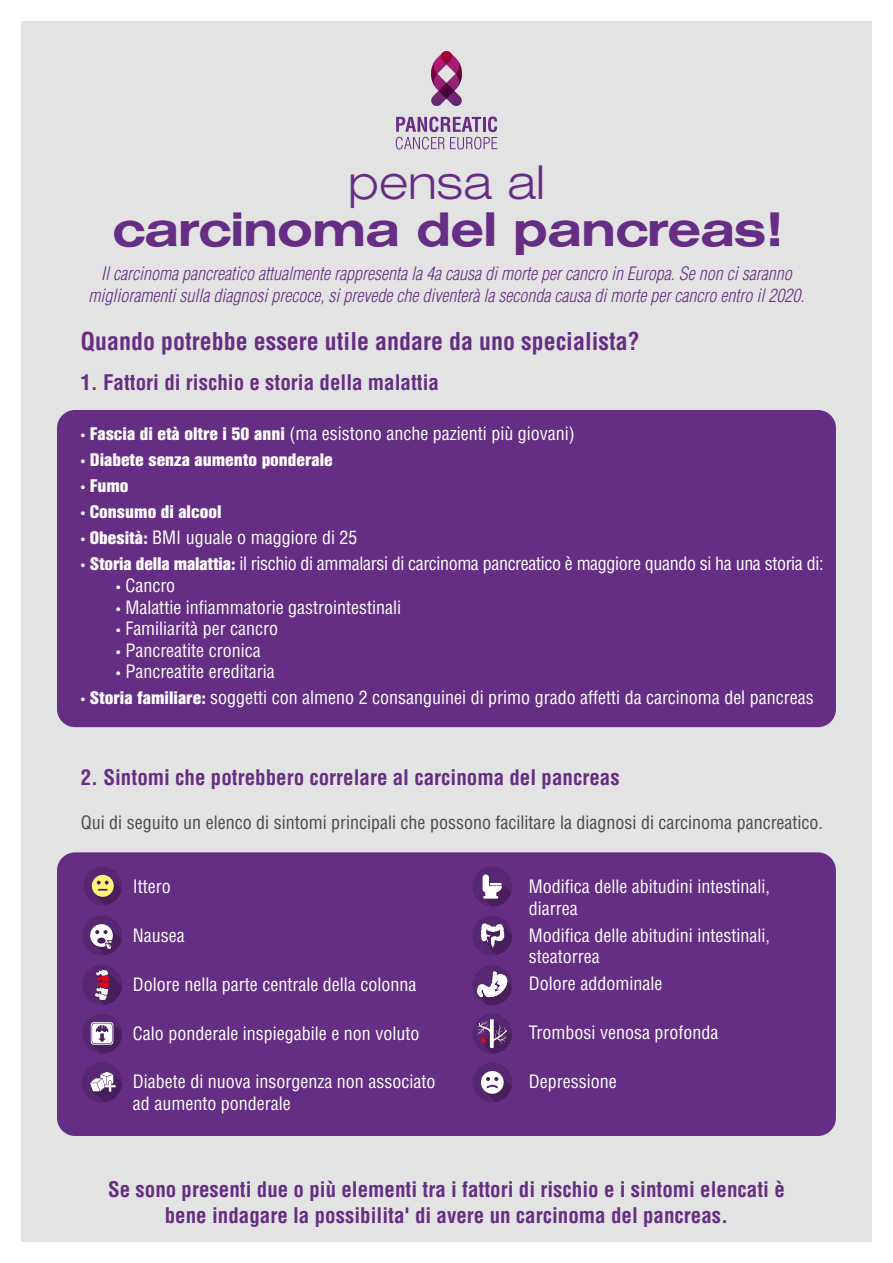
<style>
.page{position:relative;width:893px;height:1263px;background:#fff}
.page>*{position:absolute;margin:0;border:0;box-sizing:border-box;transform-origin:0 0}
.t1{font:500 48px "Helvetica Extended BQ";color:#652e84}
.t2{font:200 48px "Helvetica Extended BQ";color:#652e84}
.t3{font:700 condensed 24px "Helvetica";color:#652e84}
.t4{font:700 condensed 21px/25.2px "Helvetica";color:#652e84;text-align:center}
.t5{font:condensed 18px/21.6px "Helvetica";color:#fff}
.t6{font:italic 300 condensed 18px/21.6px "Helvetica";color:#652e84;text-align:center}
.t7{font:condensed 18px "Helvetica";letter-spacing:-.02em;color:#fff}
.t8{font:condensed 18px "Helvetica";color:#4a4a49}
.t9{font:700 18px "Helvetica Condensed BQ";color:#fff}
.s1{font-family:"Myriad Pro";font-stretch:normal}
.s2{font-family:"Helvetica Condensed BQ";font-weight:700;font-stretch:normal}
.s3{font-family:"Myriad Pro";font-weight:400}
</style>
<div class="page">
<div style="left:21px;top:21px;width:851px;height:1221px;background:#e3e3e3"></div>
<svg style="left:396px;top:116px;width:101px;height:33px"></svg>
<svg style="left:431px;top:51px;width:31px;height:55px"></svg>
<div style="left:57px;top:410px;width:779px;height:317px;background:#652e84;border-radius:18px"></div>
<div style="left:57px;top:852px;width:779px;height:284px;background:#652e84;border-radius:18px"></div>
<div style="left:82px;top:915px;width:40px;height:40px;background:#572771;border-radius:50%"></div>
<svg style="left:90px;top:924px;width:32px;height:31px"></svg>
<div style="left:82px;top:1014px;width:40px;height:39px;background:#572771;border-radius:50%"></div>
<svg style="left:91px;top:1022px;width:31px;height:31px"></svg>
<div style="left:82px;top:1062px;width:40px;height:40px;background:#572771;border-radius:50%"></div>
<svg style="left:90px;top:1072px;width:32px;height:30px"></svg>
<div style="left:472px;top:867px;width:40px;height:39px;background:#572771;border-radius:50%"></div>
<svg style="left:483px;top:874px;width:28px;height:32px"></svg>
<div style="left:472px;top:1014px;width:40px;height:39px;background:#572771;border-radius:50%"></div>
<svg style="left:477px;top:1019px;width:35px;height:34px"></svg>
<div style="left:472px;top:1062px;width:40px;height:40px;background:#572771;border-radius:50%"></div>
<svg style="left:481px;top:1071px;width:31px;height:31px"></svg>
<div style="left:472px;top:915px;width:40px;height:40px;background:#572771;border-radius:50%"></div>
<svg style="left:481px;top:923px;width:31px;height:32px"></svg>
<div style="left:84px;top:867px;width:38px;height:38px;background:#572771;border-radius:50%"></div>
<svg style="left:92px;top:875px;width:30px;height:30px"></svg>
<svg style="left:472px;top:966px;width:40px;height:39px"></svg>
<div style="left:82px;top:965px;width:40px;height:40px;background:#572771;border-radius:50%"></div>
<svg style="left:95px;top:970px;width:27px;height:35px"></svg>
<h1 class="t2" style="left:348px;top:155px;width:198px">pensa al</h1>
<h1 class="t1" style="left:112px;top:203px;width:670px">carcinoma del pancreas!</h1>
<p class="t6" style="left:89px;top:263px;width:717px">Il carcinoma pancreatico attualmente rappresenta la 4a causa di morte per cancro in Europa. Se non ci saranno miglioramenti sulla diagnosi precoce, si prevede che diventerà la seconda causa di morte per cancro entro il 2020.</p>
<h2 class="t3" style="left:80px;top:326px;width:561px">Quando potrebbe essere utile andare da uno specialista?</h2>
<p class="t4" style="left:80px;top:369px;width:360px">1. Fattori di rischio e storia della malattia</p>
<p class="t5" style="left:80px;top:422px;width:496px"><span class="s1">•</span> <span class="s2">Fascia di età oltre i 50 anni</span> (ma esistono anche pazienti più giovani)</p>
<p class="t9" style="left:80px;top:450px;width:254px"><span class="s3">•</span> Diabete senza aumento ponderale</p>
<p class="t9" style="left:80px;top:476px;width:50px"><span class="s3">•</span> Fumo</p>
<p class="t9" style="left:80px;top:502px;width:143px"><span class="s3">•</span> Consumo di alcool</p>
<p class="t5" style="left:80px;top:526px;width:279px"><span class="s1">•</span> <span class="s2">Obesità:</span> BMI uguale o maggiore di 25</p>
<p class="t7" style="left:80px;top:552px;width:745px"><span class="s1">•</span> <span class="s2">Storia della malattia:</span> il rischio di ammalarsi di carcinoma pancreatico è maggiore quando si ha una storia di:</p>
<p class="t5" style="left:116px;top:574px;width:61px"><span class="s1">•</span> Cancro</p>
<p class="t5" style="left:116px;top:596px;width:287px"><span class="s1">•</span> Malattie infiammatorie gastrointestinali</p>
<p class="t5" style="left:116px;top:617px;width:164px"><span class="s1">•</span> Familiarità per cancro</p>
<p class="t5" style="left:116px;top:639px;width:147px"><span class="s1">•</span> Pancreatite cronica</p>
<p class="t5" style="left:116px;top:661px;width:160px"><span class="s1">•</span> Pancreatite ereditaria</p>
<p class="t5" style="left:80px;top:687px;width:735px"><span class="s1">•</span> <span class="s2">Storia familiare:</span> soggetti con almeno 2 consanguinei di primo grado affetti da carcinoma del pancreas</p>
<p class="t4" style="left:81px;top:764px;width:540px">2. Sintomi che potrebbero correlare al carcinoma del pancreas</p>
<p class="t8" style="left:81px;top:811px;width:744px">Qui di seguito un elenco di sintomi principali che possono facilitare la diagnosi di carcinoma pancreatico.</p>
<p class="t5" style="left:133px;top:875px;width:39px">Ittero</p>
<p class="t5" style="left:133px;top:924px;width:53px">Nausea</p>
<p class="t5" style="left:133px;top:973px;width:285px">Dolore nella parte centrale della colonna</p>
<p class="t5" style="left:133px;top:1022px;width:288px">Calo ponderale inspiegabile e non voluto</p>
<p class="t5" style="left:133px;top:1070px;width:304px">Diabete di nuova insorgenza non associato ad aumento ponderale</p>
<p class="t5" style="left:529px;top:875px;width:242px">Modifica delle abitudini intestinali, diarrea</p>
<p class="t5" style="left:529px;top:924px;width:242px">Modifica delle abitudini intestinali, steatorrea</p>
<p class="t5" style="left:529px;top:973px;width:135px">Dolore addominale</p>
<p class="t5" style="left:529px;top:1021px;width:191px">Trombosi venosa profonda</p>
<p class="t5" style="left:529px;top:1070px;width:89px">Depressione</p>
<p class="t4" style="left:108px;top:1177px;width:678px">Se sono presenti due o più elementi tra i fattori di rischio e i sintomi elencati è bene indagare la possibilita' di avere un carcinoma del pancreas.</p>
</div>
